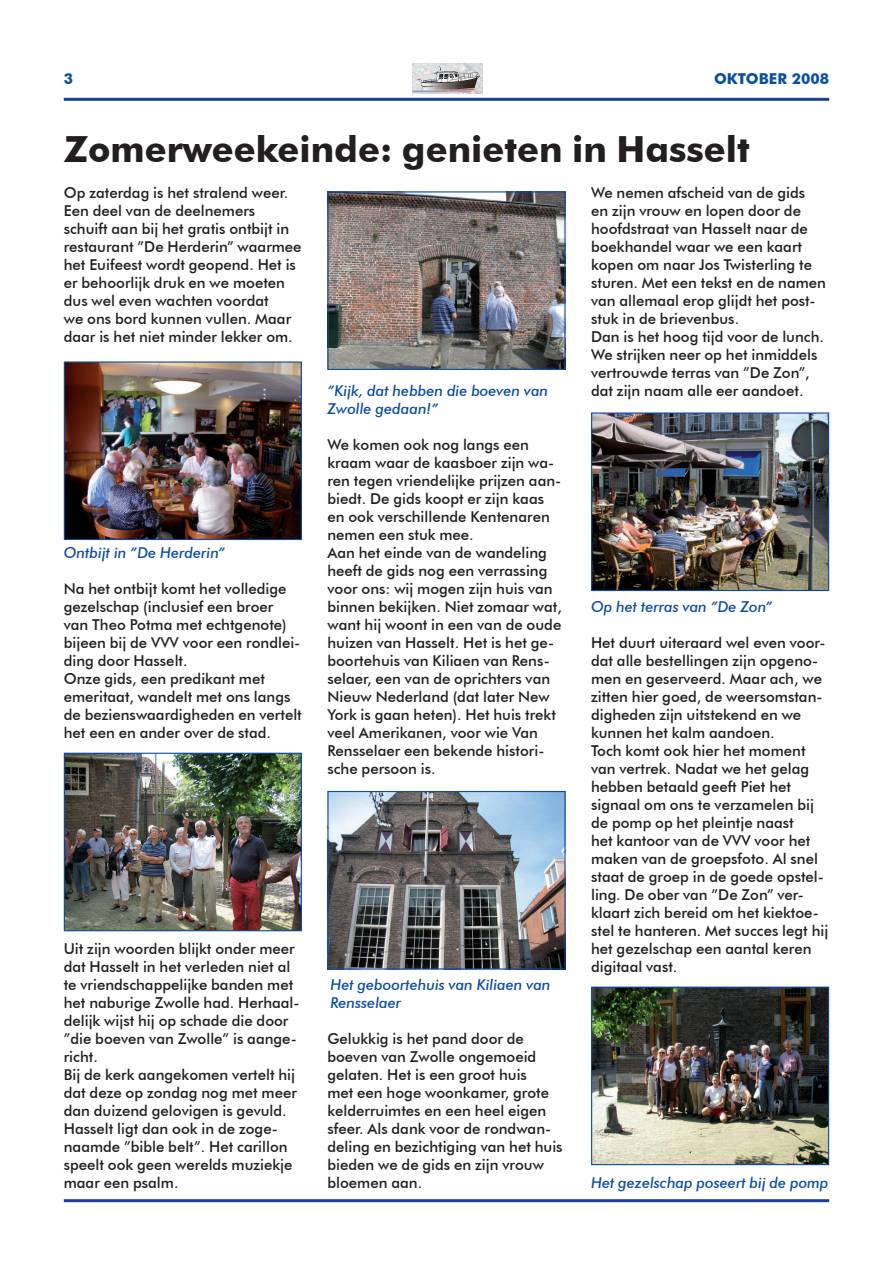
<style>
.page{position:relative;width:893px;height:1263px;background:#fff}
.page>*{position:absolute;margin:0;border:0;box-sizing:border-box;transform-origin:0 0}
.t1{font:700 36px "Futura BT";color:#231f20}
.t2{font:500 15px/18px "Futura BT";color:#231f20}
.t3{font:italic 500 15px/18px "Futura BT";color:#0d4da1}
.t4{font:700 15px "Futura BT";color:#0d4da1}
</style>
<div class="page">
<img style="left:412px;top:64px;width:71px;height:30px">
<hr style="left:64px;top:98px;width:765px;height:3px;background:#1b3f94">
<hr style="left:64px;top:1199px;width:765px;height:3px;background:#1b3f94">
<img style="left:66px;top:363px;width:234px;height:175px">
<div style="left:64px;top:361px;width:238px;height:179px;border:1px solid #0d4da1"></div>
<img style="left:329px;top:193px;width:235px;height:175px">
<div style="left:327px;top:191px;width:239px;height:179px;border:1px solid #0d4da1"></div>
<img style="left:593px;top:414px;width:234px;height:175px">
<div style="left:591px;top:412px;width:238px;height:179px;border:1px solid #0d4da1"></div>
<img style="left:593px;top:988px;width:234px;height:175px">
<div style="left:591px;top:986px;width:238px;height:179px;border:1px solid #0d4da1"></div>
<img style="left:66px;top:755px;width:234px;height:174px">
<div style="left:64px;top:753px;width:238px;height:178px;border:1px solid #0d4da1"></div>
<img style="left:329px;top:793px;width:235px;height:174px">
<div style="left:327px;top:791px;width:239px;height:178px;border:1px solid #0d4da1"></div>
<p class="t4" style="left:64px;top:70px;width:11px">3</p>
<p class="t4" style="left:714px;top:70px;width:117px">OKTOBER 2008</p>
<h1 class="t1" style="left:64px;top:127px;width:688px">Zomerweekeinde: genieten in Hasselt</h1>
<p class="t2" style="left:64px;top:184px;width:239px">Op zaterdag is het stralend weer.<br>Een deel van de deelnemers schuift aan bij het gratis ontbijt in restaurant ”De Herderin” waarmee het Euifeest wordt geopend. Het is er behoorlijk druk en we moeten dus wel even wachten voordat<br>we ons bord kunnen vullen. Maar daar is het niet minder lekker om.</p>
<p class="t2" style="left:591px;top:184px;width:237px">We nemen afscheid van de gids en zijn vrouw en lopen door de hoofdstraat van Hasselt naar de boekhandel waar we een kaart kopen om naar Jos Twisterling te sturen. Met een tekst en de namen van allemaal erop glijdt het post&shy;stuk in de brievenbus.<br>Dan is het hoog tijd voor de lunch.<br>We strijken neer op het inmiddels vertrouwde terras van ”De Zon”, dat zijn naam alle eer aandoet.</p>
<p class="t3" style="left:327px;top:382px;width:222px">”Kijk, dat hebben die boeven van<br>Zwolle gedaan!”</p>
<p class="t3" style="left:64px;top:544px;width:163px">Ontbijt in ”De Herderin”</p>
<p class="t2" style="left:64px;top:580px;width:240px">Na het ontbijt komt het volledige gezelschap (inclusief een broer<br>van Theo Potma met echtgenote) bijeen bij de VVV voor een rondlei&shy;ding door Hasselt.<br>Onze gids, een predikant met emeritaat, wandelt met ons langs de bezienswaardigheden en vertelt het een en ander over de stad.</p>
<p class="t2" style="left:327px;top:436px;width:236px">We komen ook nog langs een kraam waar de kaasboer zijn wa&shy;ren tegen vriendelijke prijzen aan&shy;biedt. De gids koopt er zijn kaas en ook verschillende Kentenaren nemen een stuk mee.<br>Aan het einde van de wandeling heeft de gids nog een verrassing voor ons: wij mogen zijn huis van binnen bekijken. Niet zomaar wat, want hij woont in een van de oude huizen van Hasselt. Het is het ge&shy;boortehuis van Kiliaen van Rens&shy;selaer, een van de oprichters van<br>Nieuw Nederland (dat later New<br>York is gaan heten). Het huis trekt veel Amerikanen, voor wie Van<br>Rensselaer een bekende histori&shy;sche persoon is.</p>
<p class="t2" style="left:64px;top:940px;width:237px">Uit zijn woorden blijkt onder meer dat Hasselt in het verleden niet al te vriendschappelijke banden met het naburige Zwolle had. Herhaal&shy;delijk wijst hij op schade die door ”die boeven van Zwolle” is aange&shy;richt.<br>Bij de kerk aangekomen vertelt hij dat deze op zondag nog met meer dan duizend gelovigen is gevuld.<br>Hasselt ligt dan ook in de zoge&shy;naamde ”bible belt”. Het carillon speelt ook geen werelds muziekje maar een psalm.</p>
<p class="t3" style="left:330px;top:976px;width:222px">Het geboortehuis van Kiliaen van<br>Rensselaer</p>
<p class="t2" style="left:327px;top:1030px;width:237px">Gelukkig is het pand door de boeven van Zwolle ongemoeid gelaten. Het is een groot huis<br>met een hoge woonkamer, grote kelderruimtes en een heel eigen sfeer. Als dank voor de rondwan&shy;deling en bezichtiging van het huis bieden we de gids en zijn vrouw bloemen aan.</p>
<p class="t3" style="left:591px;top:598px;width:183px">Op het terras van ”De Zon”</p>
<p class="t2" style="left:591px;top:634px;width:239px">Het duurt uiteraard wel even voor&shy;dat alle bestellingen zijn opgeno&shy;men en geserveerd. Maar ach, we zitten hier goed, de weersomstan&shy;digheden zijn uitstekend en we kunnen het kalm aandoen.<br>Toch komt ook hier het moment van vertrek. Nadat we het gelag hebben betaald geeft Piet het signaal om ons te verzamelen bij de pomp op het pleintje naast<br>het kantoor van de VVV voor het maken van de groepsfoto. Al snel staat de groep in de goede opstel&shy;ling. De ober van ”De Zon” ver&shy;klaart zich bereid om het kiektoe&shy;stel te hanteren. Met succes legt hij het gezelschap een aantal keren digitaal vast.</p>
<p class="t3" style="left:591px;top:1174px;width:239px">Het gezelschap poseert bij de pomp</p>
</div>
